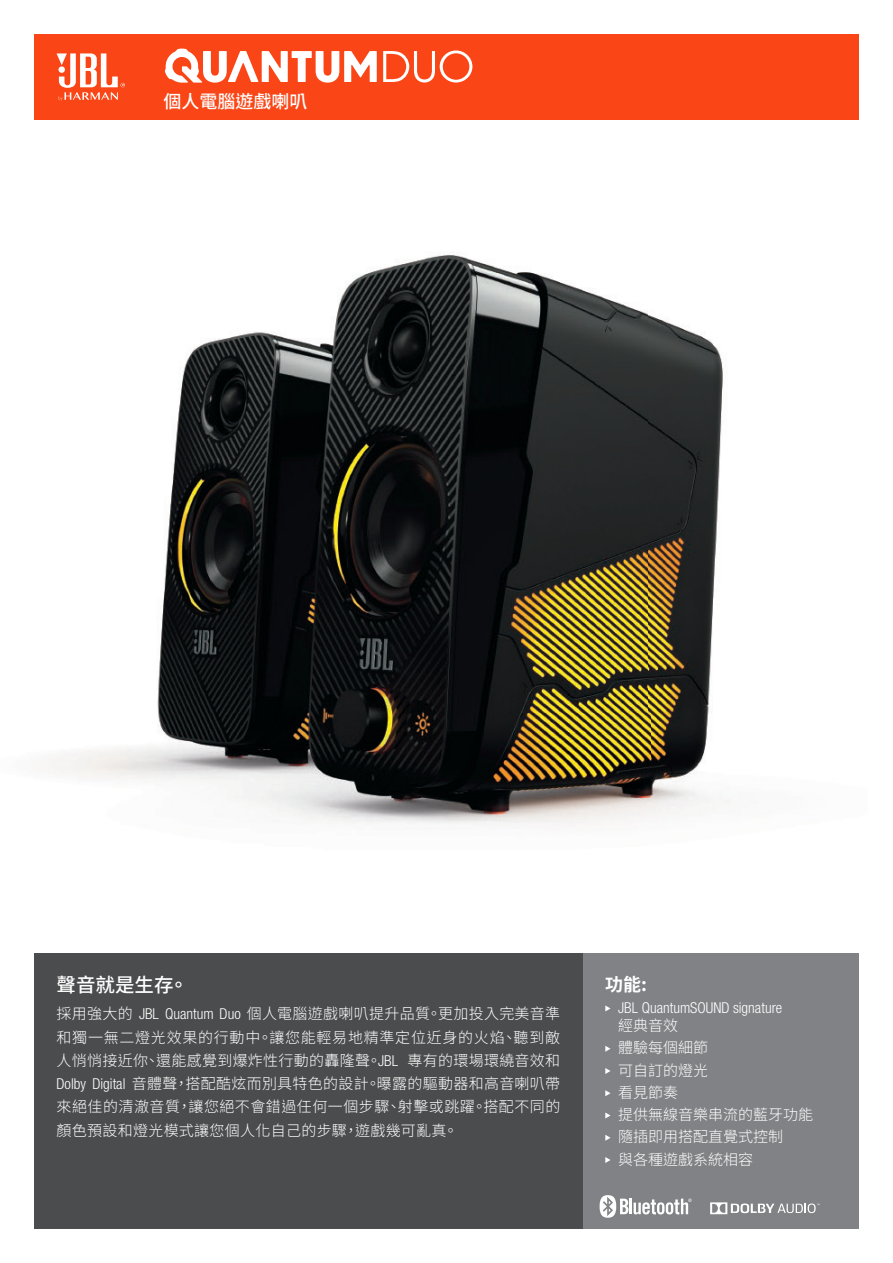
<style>
.page{position:relative;width:893px;height:1263px;background:#fff}
.page>*{position:absolute;margin:0;border:0;box-sizing:border-box;transform-origin:0 0}
.t1{font:500 19.5px "Noto Sans CJ Ktc";color:#fff}
.t2{font:500 18px "Noto Sans CJ Ktc";color:#fff}
.t3{font:700 18px "Noto Sans CJ Ksc";color:#fff}
.t4{font:300 15px/23.2px "Noto Sans CJ Ktc";color:#fff;text-align:justify}
.t5{font:300 condensed 15px/18px "Helvetica Neue LT Pro";color:#fff}
.s1{font-family:"Helvetica Neue LT Pro";font-stretch:condensed}
.s2{font-family:"Noto Sans CJ Ktc";font-stretch:normal}
</style>
<div class="page">
<img style="left:157px;top:254px;width:491px;height:459px">
<img style="left:648px;top:314px;width:81px;height:504px">
<img style="left:48px;top:713px;width:602px;height:113px">
<div style="left:34px;top:34px;width:825px;height:85px;background:#fa4616"></div>
<svg style="left:57px;top:53px;width:68px;height:48px"></svg>
<div style="left:583px;top:954px;width:276px;height:275px;background:#808285"></div>
<svg style="left:605px;top:1005px;width:5px;height:6px"></svg>
<svg style="left:605px;top:1046px;width:5px;height:6px"></svg>
<svg style="left:605px;top:1068px;width:5px;height:6px"></svg>
<svg style="left:605px;top:1090px;width:5px;height:6px"></svg>
<svg style="left:605px;top:1112px;width:5px;height:6px"></svg>
<svg style="left:605px;top:1135px;width:5px;height:6px"></svg>
<svg style="left:605px;top:1157px;width:5px;height:6px"></svg>
<div style="left:34px;top:954px;width:549px;height:275px;background:#4b4c4d"></div>
<svg style="left:383px;top:50px;width:89px;height:33px"></svg>
<svg style="left:165px;top:49px;width:212px;height:34px"></svg>
<hr style="left:629px;top:1198px;width:3px;height:16px;background:#fff">
<svg style="left:634px;top:1198px;width:58px;height:16px"></svg>
<svg style="left:600px;top:1195px;width:28px;height:23px"></svg>
<svg style="left:710px;top:1202px;width:109px;height:12px"></svg>
<p class="t2" style="left:163px;top:91px;width:145px">個人電腦遊戲喇叭</p>
<p class="t1" style="left:57px;top:974px;width:133px">聲音就是生存。</p>
<p class="t4" style="left:57px;top:1002px;width:505px">採用強大的 <span class="s1">JBL Quantum Duo</span> 個人電腦遊戲喇叭提升品質。更加投入完美音準和獨一無二燈光效果的行動中。讓您能輕易地精準定位近身的火焰、聽到敵人悄悄接近你、還能感覺到爆炸性行動的轟隆聲。<span class="s1">JBL</span> 專有的環場環繞音效和<span class="s1">Dolby Digital</span> 音體聲，搭配酷炫而別具特色的設計。曝露的驅動器和高音喇叭帶來絕佳的清澈音質，讓您絕不會錯過任何一個步驟、射擊或跳躍。搭配不同的顏色預設和燈光模式讓您個人化自己的步驟，遊戲幾可亂真。</p>
<p class="t3" style="left:605px;top:974px;width:43px">功能:</p>
<p class="t5" style="left:618px;top:998px;width:166px">JBL QuantumSOUND signature<span class="s2">經典音效</span></p>
<p class="t4" style="left:618px;top:1036px;width:91px">體驗每個細節</p>
<p class="t4" style="left:618px;top:1059px;width:91px">可自訂的燈光</p>
<p class="t4" style="left:618px;top:1081px;width:61px">看見節奏</p>
<p class="t4" style="left:618px;top:1103px;width:196px">提供無線音樂串流的藍牙功能</p>
<p class="t4" style="left:618px;top:1125px;width:166px">隨插即用搭配直覺式控制</p>
<p class="t4" style="left:618px;top:1148px;width:136px">與各種遊戲系統相容</p>
</div>
